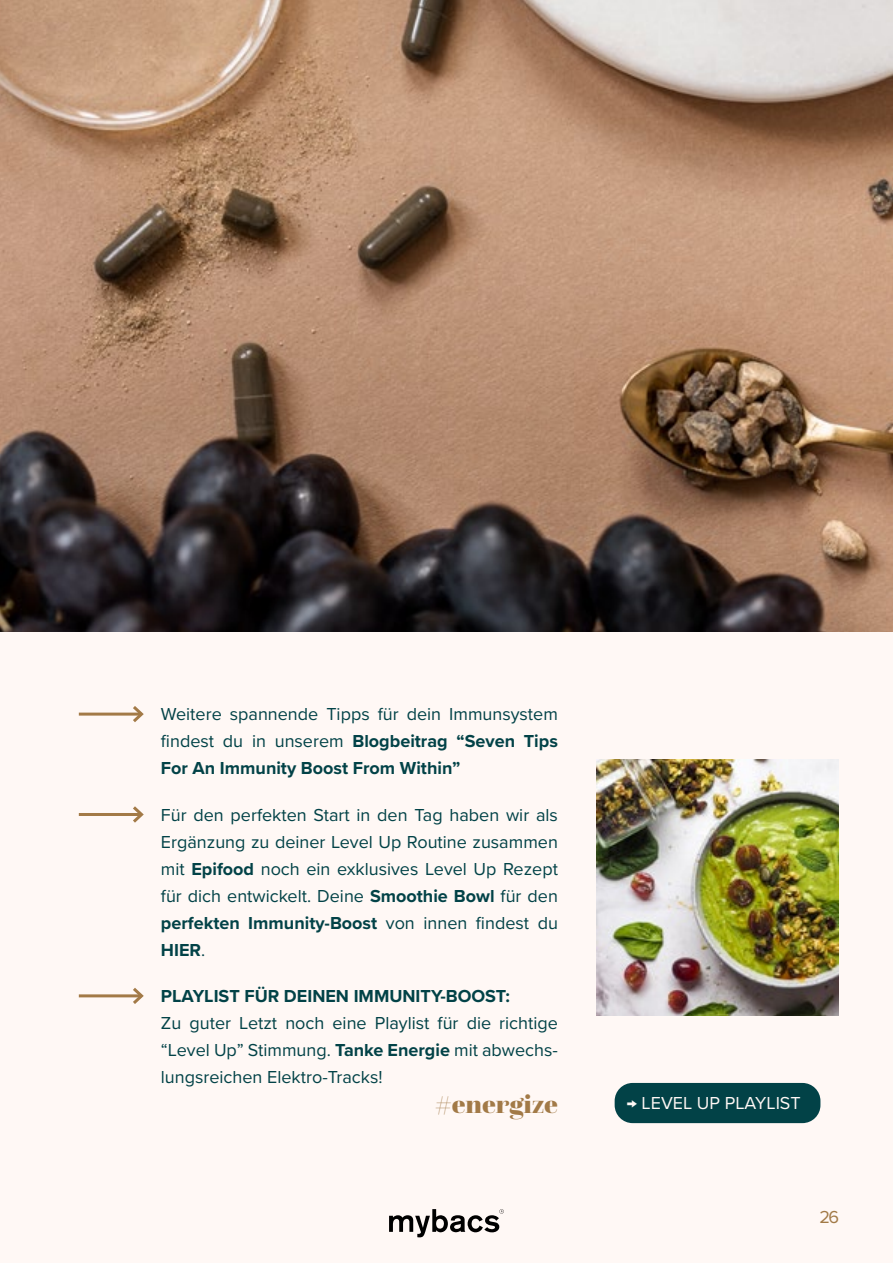
<style>
.page{position:relative;width:893px;height:1263px;background:#fff}
.page>*{position:absolute;margin:0;border:0;box-sizing:border-box;transform-origin:0 0}
.t1{font:900 27px "Questa Grande";color:#a27a47}
.t2{font:18px/27px "Proxima Nova";color:#024247;text-align:justify}
.t3{font:700 18px "Proxima Nova";color:#024247}
.t4{font:18px "Proxima Nova";color:#fff8f5}
.t5{font:18px "Proxima Nova";color:#a27a47}
.s1{font-weight:700}
</style>
<div class="page">
<div style="left:615px;top:1083px;width:205px;height:40px;background:#024247;border-radius:18px"></div>
<img style="left:596px;top:760px;width:243px;height:255px">
<hr style="left:79px;top:713px;width:63px;height:3px;background:#a37a47">
<svg style="left:130px;top:705px;width:14px;height:18px"></svg>
<hr style="left:79px;top:994px;width:63px;height:3px;background:#a37a47">
<svg style="left:130px;top:987px;width:14px;height:18px"></svg>
<hr style="left:79px;top:813px;width:63px;height:3px;background:#a37a47">
<svg style="left:130px;top:806px;width:14px;height:17px"></svg>
<img style="left:0;top:0;width:893px;height:631px">
<svg style="left:389px;top:1209px;width:115px;height:28px"></svg>
<p class="t2" style="left:161px;top:700px;width:398px">Weitere spannende Tipps für dein Immunsystem findest du in unserem <span class="s1">Blogbeitrag “Seven Tips For An Immunity Boost From Within”</span></p>
<p class="t2" style="left:161px;top:800px;width:399px">Für den perfekten Start in den Tag haben wir als Ergänzung zu deiner Level Up Routine zusammen mit <span class="s1">Epifood</span> noch ein exklusives Level Up Rezept für dich entwickelt. Deine <span class="s1">Smoothie Bowl</span> für den <span class="s1">perfekten Immunity-Boost</span> von innen findest du <span class="s1">HIER</span>.</p>
<p class="t3" style="left:161px;top:982px;width:351px">PLAYLIST FÜR DEINEN IMMUNITY-BOOST:</p>
<p class="t2" style="left:161px;top:1009px;width:398px">Zu guter Letzt noch eine Playlist für die richtige “Level Up” Stimmung. <span class="s1">Tanke Energie</span> mit abwechs&shy;lungsreichen Elektro-Tracks!</p>
<h1 class="t1" style="left:435px;top:1087px;width:124px">#energize</h1>
<p class="t4" style="left:626px;top:1090px;width:176px">→ LEVEL UP PLAYLIST</p>
<p class="t5" style="left:819px;top:1204px;width:21px">26</p>
</div>
